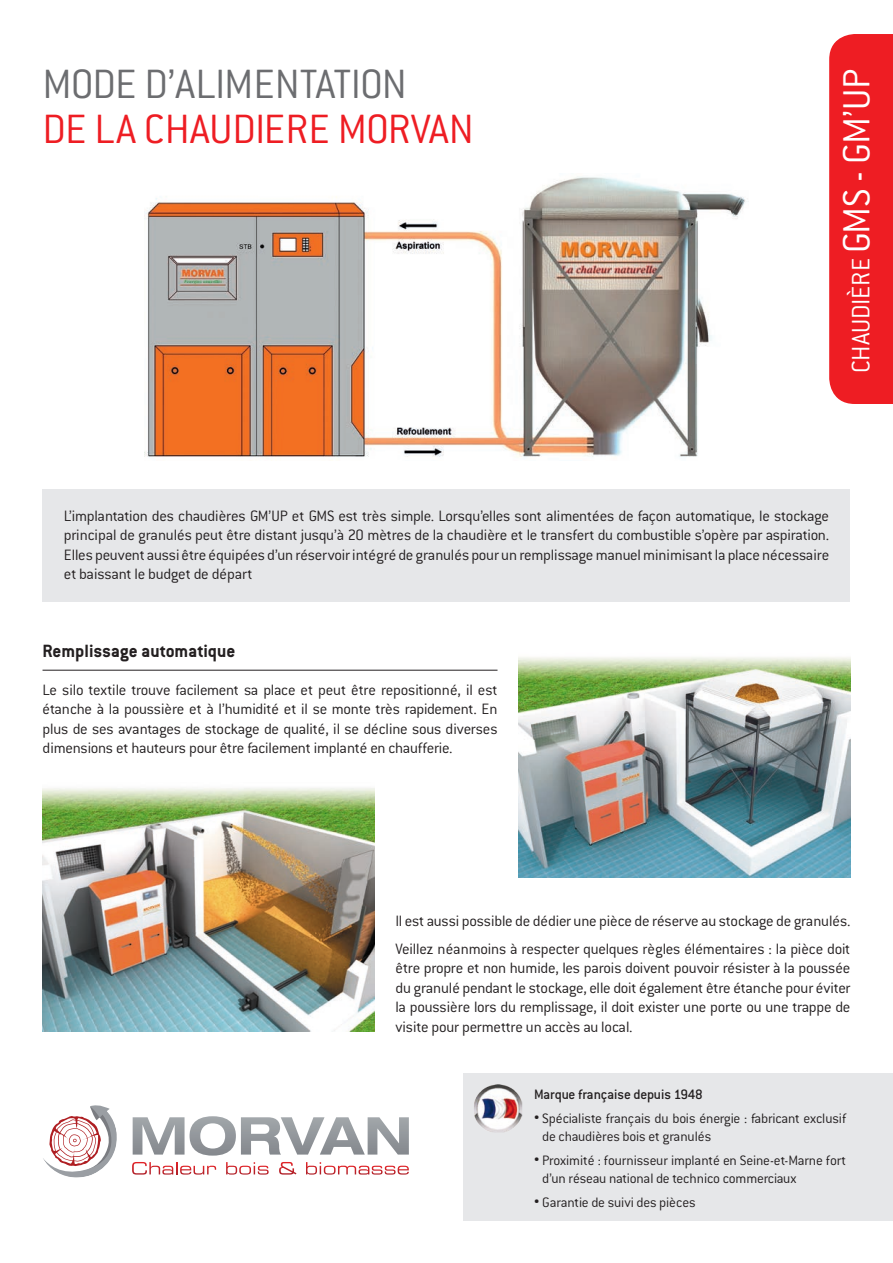
<style>
.page{position:relative;width:893px;height:1263px;background:#fff}
.page>*{position:absolute;margin:0;border:0;box-sizing:border-box;transform-origin:0 0}
.t1{font:300 45px/45px "Conduit ITC";letter-spacing:-.015em;color:#ee1d23}
.t2{font:300 27.75px "Conduit ITC";color:#fff}
.t3{font:700 19.5px "Conduit ITC";color:#231f20}
.t4{font:300 16.5px/19.5px "Conduit ITC";letter-spacing:-.015em;color:#231f20;text-align:justify}
.t5{font:300 15px/18px "Conduit ITC";letter-spacing:-.01em;color:#231f20}
.t6{font:500 15px "Conduit ITC";letter-spacing:-.01em;color:#231f20}
.s1{color:#6c6d70}
.s2{font-size:41.55px}
.s3{font-weight:500;font-size:12px}
</style>
<div class="page">
<img style="left:43px;top:788px;width:331px;height:244px">
<div style="left:43px;top:489px;width:807px;height:113px;background:#e6e7e9"></div>
<img style="left:519px;top:657px;width:331px;height:221px">
<hr style="left:43px;top:670px;width:454px;height:1px;background:#231f20">
<div style="left:829px;top:34px;width:64px;height:370px;background:#ee1d23"></div>
<img style="left:145px;top:177px;width:601px;height:280px">
<div style="left:463px;top:1073px;width:430px;height:147px;background:#e6e7e9"></div>
<img style="left:474px;top:1084px;width:48px;height:48px">
<svg style="left:133px;top:1116px;width:276px;height:39px"></svg>
<svg style="left:132px;top:1162px;width:84px;height:12px"></svg>
<svg style="left:226px;top:1162px;width:43px;height:12px"></svg>
<svg style="left:279px;top:1162px;width:17px;height:12px"></svg>
<svg style="left:306px;top:1162px;width:103px;height:12px"></svg>
<svg style="left:43px;top:1105px;width:74px;height:72px"></svg>
<p class="t1" style="left:43px;top:62px;width:433px"><span class="s1">MODE D’ALIMENTATION<br></span>DE LA CHAUDIERE MORVAN</p>
<p class="t2" style="left:846px;top:373px;width:306px;rotate:-90deg">CHAUDIÈRE <span class="s2">GMS - GM’UP</span></p>
<p class="t4" style="left:64px;top:506px;width:767px">L’implantation des chaudières GM’UP et GMS est très simple. Lorsqu’elles sont alimentées de façon automatique, le stockage principal de granulés peut être distant jusqu’à 20 mètres de la chaudière et le transfert du combustible s’opère par aspiration.<br>Elles peuvent aussi être équipées d’un réservoir intégré de granulés pour un remplissage manuel minimisant la place nécessaire et baissant le budget de départ</p>
<p class="t3" style="left:43px;top:640px;width:194px">Remplissage automatique</p>
<p class="t4" style="left:43px;top:680px;width:457px">Le silo textile trouve facilement sa place et peut être repositionné, il est étanche à la poussière et à l’humidité et il se monte très rapidement. En plus de ses avantages de stockage de qualité, il se décline sous diverses dimensions et hauteurs pour être facilement implanté en chaufferie.</p>
<p class="t4" style="left:395px;top:911px;width:457px">Il est aussi possible de dédier une pièce de réserve au stockage de granulés.</p>
<p class="t4" style="left:395px;top:939px;width:457px">Veillez néanmoins à respecter quelques règles élémentaires : la pièce doit être propre et non humide, les parois doivent pouvoir résister à la poussée du granulé pendant le stockage, elle doit également être étanche pour éviter la poussière lors du remplissage, il doit exister une porte ou une trappe de visite pour permettre un accès au local.</p>
<p class="t6" style="left:534px;top:1085px;width:170px">Marque française depuis 1948</p>
<p class="t5" style="left:542px;top:1109px;width:305px;text-indent:-8px"><span class="s3">•</span> Spécialiste français du bois énergie : fabricant exclusif de chaudières bois et granulés</p>
<p class="t5" style="left:542px;top:1151px;width:305px;text-indent:-8px"><span class="s3">•</span> Proximité : fournisseur implanté en Seine-et-Marne fort d’un réseau national de technico commerciaux</p>
<p class="t5" style="left:534px;top:1193px;width:163px"><span class="s3">•</span> Garantie de suivi des pièces</p>
</div>
